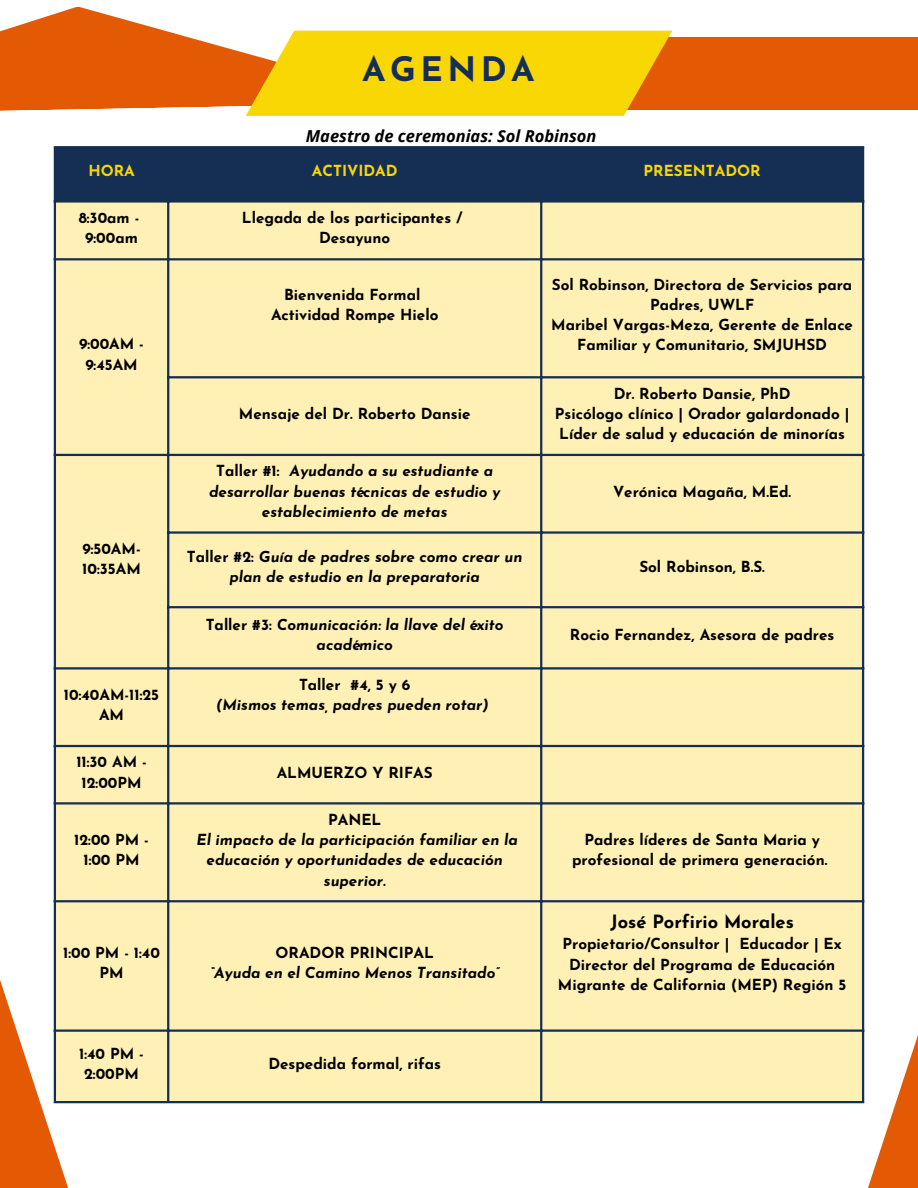
<style>
.page{position:relative;width:918px;height:1188px;background:#fff}
.page>*{position:absolute;margin:0;border:0;box-sizing:border-box;transform-origin:0 0}
.t1{font:700 33.75px "Josefin Sans";letter-spacing:.135em;color:#142e54}
.t2{font:700 18.3px "Josefin Sans";color:#000}
.t3{font:italic 700 16.5px "Open Sans";color:#000}
.t4{font:700 15.3px/20.2px "Josefin Sans";color:#000;text-align:center}
.t5{font:italic 700 15.3px/20.2px "Josefin Sans";color:#000;text-align:center}
.t6{font:700 15.3px "Josefin Sans";color:#f9d705}
.s1{font-style:normal}
</style>
<div class="page">
<svg style="left:0;top:7px;width:424px;height:109px;fill:#e45903"></svg>
<div style="left:344px;top:37px;width:574px;height:72px;background:#e45903"></div>
<svg style="left:246px;top:31px;width:426px;height:85px"></svg>
<svg style="left:821px;top:860px;width:97px;height:328px"></svg>
<div style="left:56px;top:148px;width:806px;height:52px;background:#142e54"></div>
<div style="left:56px;top:203px;width:806px;height:898px;background:#fff0b5"></div>
<hr style="left:54px;top:148px;width:2px;height:953px;background:#142e54">
<hr style="left:167px;top:148px;width:2px;height:953px;background:#142e54">
<hr style="left:540px;top:148px;width:2px;height:953px;background:#142e54">
<hr style="left:862px;top:148px;width:2px;height:953px;background:#142e54">
<hr style="left:54px;top:146px;width:810px;height:2px;background:#142e54">
<hr style="left:54px;top:200px;width:810px;height:3px;background:#142e54">
<hr style="left:54px;top:258px;width:810px;height:2px;background:#142e54">
<hr style="left:167px;top:376px;width:697px;height:2px;background:#142e54">
<hr style="left:54px;top:454px;width:810px;height:2px;background:#142e54">
<hr style="left:167px;top:531px;width:697px;height:3px;background:#142e54">
<hr style="left:167px;top:606px;width:697px;height:2px;background:#142e54">
<hr style="left:54px;top:667px;width:810px;height:3px;background:#142e54">
<hr style="left:54px;top:745px;width:810px;height:2px;background:#142e54">
<hr style="left:54px;top:802px;width:810px;height:3px;background:#142e54">
<hr style="left:54px;top:900px;width:810px;height:2px;background:#142e54">
<hr style="left:54px;top:1030px;width:810px;height:2px;background:#142e54">
<hr style="left:54px;top:1101px;width:810px;height:2px;background:#142e54">
<svg style="left:0;top:937px;width:141px;height:251px"></svg>
<p class="t1" style="left:362px;top:56px;width:174px">AGENDA</p>
<p class="t3" style="left:306px;top:125px;width:292px">Maestro de ceremonias: Sol Robinson</p>
<h1 class="t6" style="left:88px;top:165px;width:48px">HORA</h1>
<p class="t6" style="left:312px;top:165px;width:87px">ACTIVIDAD</p>
<p class="t6" style="left:644px;top:165px;width:119px">PRESENTADOR</p>
<p class="t4" style="left:79px;top:209px;width:62px">8:30am -<br>9:00am</p>
<p class="t4" style="left:242px;top:209px;width:222px">Llegada de los participantes /</p>
<p class="t4" style="left:319px;top:229px;width:73px">Desayuno</p>
<p class="t4" style="left:79px;top:335px;width:66px">9:00AM -<br>9:45AM</p>
<p class="t4" style="left:82px;top:540px;width:60px;text-align:left">9:50AM-<br>10:35AM</p>
<p class="t4" style="left:64px;top:686px;width:97px">10:40AM-11:25<br>AM</p>
<p class="t4" style="left:284px;top:286px;width:138px">Bienvenida Formal</p>
<p class="t4" style="left:271px;top:306px;width:169px">Actividad Rompe Hielo</p>
<p class="t4" style="left:239px;top:405px;width:233px">Mensaje del Dr. Roberto Dansie</p>
<p class="t5" style="left:209px;top:462px;width:293px"><span class="s1">Taller #1:</span> Ayudando a su estudiante a desarrollar buenas técnicas de estudio y establecimiento de metas</p>
<p class="t4" style="left:552px;top:276px;width:302px">Sol Robinson, Directora de Servicios para<br>Padres, UWLF</p>
<p class="t4" style="left:551px;top:316px;width:303px">Maribel Vargas-Meza, Gerente de Enlace<br>Familiar y Comunitario, SMJUHSD</p>
<p class="t4" style="left:614px;top:385px;width:178px">Dr. Roberto Dansie, PhD</p>
<p class="t4" style="left:555px;top:405px;width:296px;text-align:left">Psicólogo clínico | Orador galardonado |<br>Líder de salud y educación de minorías</p>
<p class="t4" style="left:613px;top:483px;width:180px">Verónica Magaña, M.Ed.</p>
<p class="t5" style="left:187px;top:548px;width:337px"><span class="s1">Taller #2:</span> Guía de padres sobre como crear un plan de estudio en la preparatoria</p>
<p class="t4" style="left:639px;top:558px;width:127px">Sol Robinson, B.S.</p>
<p class="t5" style="left:206px;top:616px;width:300px"><span class="s1">Taller #3:</span> Comunicación: la llave del éxito académico</p>
<p class="t4" style="left:570px;top:626px;width:266px">Rocio Fernandez, Asesora de padres</p>
<p class="t4" style="left:299px;top:676px;width:113px">Taller #4, 5 y 6</p>
<p class="t5" style="left:216px;top:696px;width:274px">(Mismos temas, padres pueden rotar)</p>
<p class="t4" style="left:76px;top:753px;width:72px">11:30 AM -<br>12:00PM</p>
<p class="t4" style="left:277px;top:764px;width:158px">ALMUERZO Y RIFAS</p>
<p class="t4" style="left:74px;top:831px;width:76px">12:00 PM -<br>1:00 PM</p>
<p class="t4" style="left:328px;top:811px;width:55px">PANEL</p>
<p class="t5" style="left:197px;top:831px;width:323px">El impacto de la participación familiar en la educación y oportunidades de educación superior.</p>
<p class="t4" style="left:572px;top:831px;width:257px">Padres líderes de Santa Maria y profesional de primera generación.</p>
<p class="t4" style="left:63px;top:944px;width:98px">1:00 PM - 1:40<br>PM</p>
<p class="t4" style="left:276px;top:944px;width:160px">ORADOR PRINCIPAL</p>
<p class="t5" style="left:210px;top:964px;width:291px">“Ayuda en el Camino Menos Transitado”</p>
<p class="t4" style="left:79px;top:1045px;width:66px">1:40 PM -<br>2:00PM</p>
<p class="t4" style="left:268px;top:1055px;width:174px">Despedida formal, rifas</p>
<p class="t2" style="left:610px;top:914px;width:185px">José Porfirio Morales</p>
<p class="t4" style="left:558px;top:936px;width:290px">Propietario/Consultor | Educador | Ex<br>Director del Programa de Educación<br>Migrante de California (MEP) Región 5</p>
</div>
